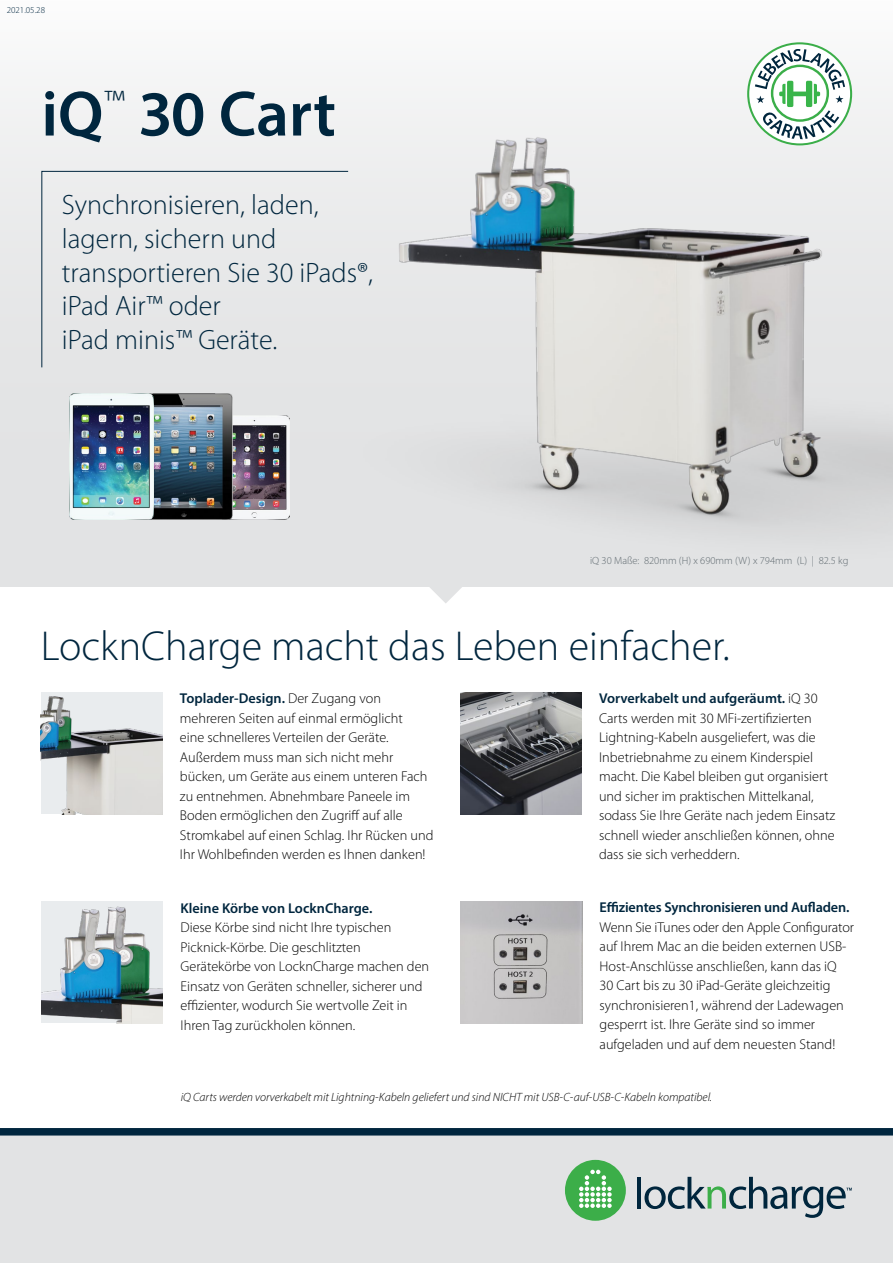
<style>
.page{position:relative;width:893px;height:1263px;background:#fff}
.page>*{position:absolute;margin:0;border:0;box-sizing:border-box;transform-origin:0 0}
.t1{font:600 64.5px "Myriad Pro";color:#00263e}
.t2{font:300 42px "Myriad Pro";color:#00263e}
.t3{font:300 28.05px/33.6px "Myriad Pro";color:#00263e}
.t4{font:300 14.25px/19.5px "Myriad Pro";color:#000}
.t5{font:600 14.25px "Myriad Pro";letter-spacing:-.01em;color:#00263e}
.t6{font:italic 300 12px "Myriad Pro";color:#000}
.t7{font:300 10.5px "Myriad Pro";color:#606a70}
.t8{font:300 9px "Myriad Pro";color:#00263e}
.s1{font-weight:600;color:#00263e}
</style>
<div class="page">
<div style="left:0;top:0;width:893px;height:587px;background:linear-gradient(to bottom,#f6f6f7,#dddedf)"></div>
<svg style="left:431px;top:588px;width:30px;height:15px"></svg>
<img style="left:460px;top:901px;width:122px;height:122px">
<img style="left:460px;top:693px;width:121px;height:121px">
<img style="left:41px;top:901px;width:122px;height:122px">
<div style="left:41px;top:171px;width:264px;height:197px;background:#e8e8e9"></div>
<img style="left:41px;top:693px;width:121px;height:121px">
<img style="left:220px;top:416px;width:70px;height:104px">
<img style="left:154px;top:394px;width:79px;height:125px">
<img style="left:69px;top:394px;width:85px;height:125px">
<div style="left:0;top:1135px;width:893px;height:128px;background:#e2e3e4"></div>
<hr style="left:637px;top:1177px;width:4px;height:31px;background:#00263d">
<div style="left:565px;top:1160px;width:61px;height:61px;background:#3cae49;border-radius:50%"></div>
<svg style="left:579px;top:1170px;width:33px;height:38px"></svg>
<svg style="left:644px;top:1177px;width:208px;height:41px"></svg>
<div style="left:0;top:1128px;width:893px;height:7px;background:#00263e"></div>
<img style="left:305px;top:64px;width:588px;height:524px">
<svg style="left:747px;top:42px;width:105px;height:103px"></svg>
<p class="t8" style="left:7px;top:5px;width:40px">2021.05.28</p>
<h1 class="t1" style="left:41px;top:73px;width:296px">iQ<sup>™</sup> 30 Cart</h1>
<h3 class="t3" style="left:62px;top:188px;width:313px">Synchronisieren, laden, lagern, sichern und transportieren Sie 30 iPads®, iPad Air™ oder<br>iPad minis™ Geräte.</h3>
<p class="t7" style="left:590px;top:554px;width:260px">iQ 30 Maße: 820mm (H) x 690mm (W) x 794mm (L) | 82.5 kg</p>
<h2 class="t2" style="left:41px;top:620px;width:690px">LocknCharge macht das Leben einfacher.</h2>
<p class="t4" style="left:180px;top:689px;width:255px"><span class="s1">Toplader-Design.</span> Der Zugang von mehreren Seiten auf einmal ermöglicht<br>eine schnelleres Verteilen der Geräte.<br>Außerdem muss man sich nicht mehr bücken, um Geräte aus einem unteren Fach zu entnehmen. Abnehmbare Paneele im Boden ermöglichen den Zugriff auf alle Stromkabel auf einen Schlag. Ihr Rücken und Ihr Wohlbefinden werden es Ihnen danken!</p>
<p class="t4" style="left:599px;top:689px;width:238px"><span class="s1">Vorverkabelt und aufgeräumt.</span> iQ 30<br>Carts werden mit 30 MFi-zertifizierten Lightning-Kabeln ausgeliefert, was die Inbetriebnahme zu einem Kinderspiel macht. Die Kabel bleiben gut organisiert und sicher im praktischen Mittelkanal, sodass Sie Ihre Geräte nach jedem Einsatz schnell wieder anschließen können, ohne dass sie sich verheddern.</p>
<p class="t5" style="left:181px;top:899px;width:193px">Kleine Körbe von LocknCharge.</p>
<p class="t4" style="left:181px;top:917px;width:250px">Diese Körbe sind nicht Ihre typischen Picknick-Körbe. Die geschlitzten Gerätekörbe von LocknCharge machen den Einsatz von Geräten schneller, sicherer und effizienter, wodurch Sie wertvolle Zeit in Ihren Tag zurückholen können.</p>
<p class="t5" style="left:600px;top:898px;width:251px">Effizientes Synchronisieren und Aufladen.</p>
<p class="t4" style="left:600px;top:917px;width:256px">Wenn Sie iTunes oder den Apple Configurator auf Ihrem Mac an die beiden externen USB-Host-Anschlüsse anschließen, kann das iQ 30 Cart bis zu 30 iPad-Geräte gleichzeitig synchronisieren1, während der Ladewagen gesperrt ist. Ihre Geräte sind so immer aufgeladen und auf dem neuesten Stand!</p>
<p class="t6" style="left:181px;top:1089px;width:533px">iQ Carts werden vorverkabelt mit Lightning-Kabeln geliefert und sind NICHT mit USB-C-auf-USB-C-Kabeln kompatibel.</p>
</div>
